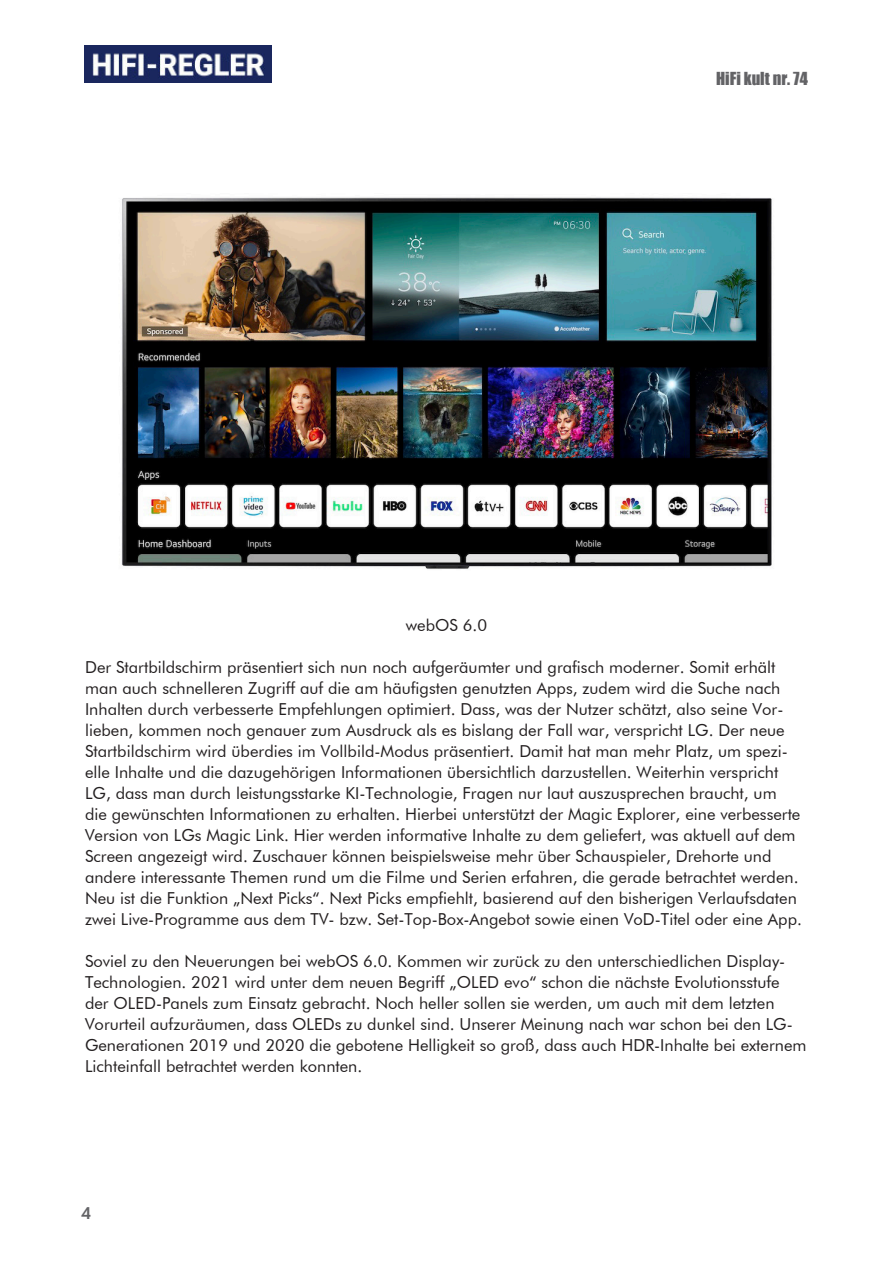
<style>
.page{position:relative;width:893px;height:1263px;background:#fff}
.page>*{position:absolute;margin:0;border:0;box-sizing:border-box;transform-origin:0 0}
.Fließtext{font:16.5px/21px "Futura BT";color:#231f20}
.t1{font:16.5px "Impact";color:#636366}
.t2{font:800 16.5px "Futura BT";color:#636366}
</style>
<div class="page">
<img style="left:85px;top:45px;width:187px;height:37px">
<img style="left:121px;top:197px;width:651px;height:372px">
<p class="t1" style="left:716px;top:66px;width:93px">HiFi kult nr. 74</p>
<p class="Fließtext" style="left:406px;top:615px;width:83px">webOS 6.0</p>
<p class="Fließtext" style="left:85px;top:657px;width:718px">Der Startbildschirm präsentiert sich nun noch aufgeräumter und grafisch moderner. Somit erhält man auch schnelleren Zugriff auf die am häufigsten genutzten Apps, zudem wird die Suche nach Inhalten durch verbesserte Empfehlungen optimiert. Dass, was der Nutzer schätzt, also seine Vor&shy;lieben, kommen noch genauer zum Ausdruck als es bislang der Fall war, verspricht LG. Der neue Startbildschirm wird überdies im Vollbild-Modus präsentiert. Damit hat man mehr Platz, um spezi&shy;elle Inhalte und die dazugehörigen Informationen übersichtlich darzustellen. Weiterhin verspricht LG, dass man durch leistungsstarke KI-Technologie, Fragen nur laut auszusprechen braucht, um die gewünschten Informationen zu erhalten. Hierbei unterstützt der Magic Explorer, eine verbesserte Version von LGs Magic Link. Hier werden informative Inhalte zu dem geliefert, was aktuell auf dem Screen angezeigt wird. Zuschauer können beispielsweise mehr über Schauspieler, Drehorte und andere interessante Themen rund um die Filme und Serien erfahren, die gerade betrachtet werden.<br>Neu ist die Funktion „Next Picks“. Next Picks empfiehlt, basierend auf den bisherigen Verlaufsdaten zwei Live-Programme aus dem TV- bzw. Set-Top-Box-Angebot sowie einen VoD-Titel oder eine App.</p>
<p class="Fließtext" style="left:85px;top:951px;width:723px">Soviel zu den Neuerungen bei webOS 6.0. Kommen wir zurück zu den unterschiedlichen Display-Technologien. 2021 wird unter dem neuen Begriff „OLED evo“ schon die nächste Evolutionsstufe der OLED-Panels zum Einsatz gebracht. Noch heller sollen sie werden, um auch mit dem letzten Vorurteil aufzuräumen, dass OLEDs zu dunkel sind. Unserer Meinung nach war schon bei den LG-Generationen 2019 und 2020 die gebotene Helligkeit so groß, dass auch HDR-Inhalte bei externem Lichteinfall betrachtet werden konnten.</p>
<p class="t2" style="left:81px;top:1203px;width:12px">4</p>
</div>
